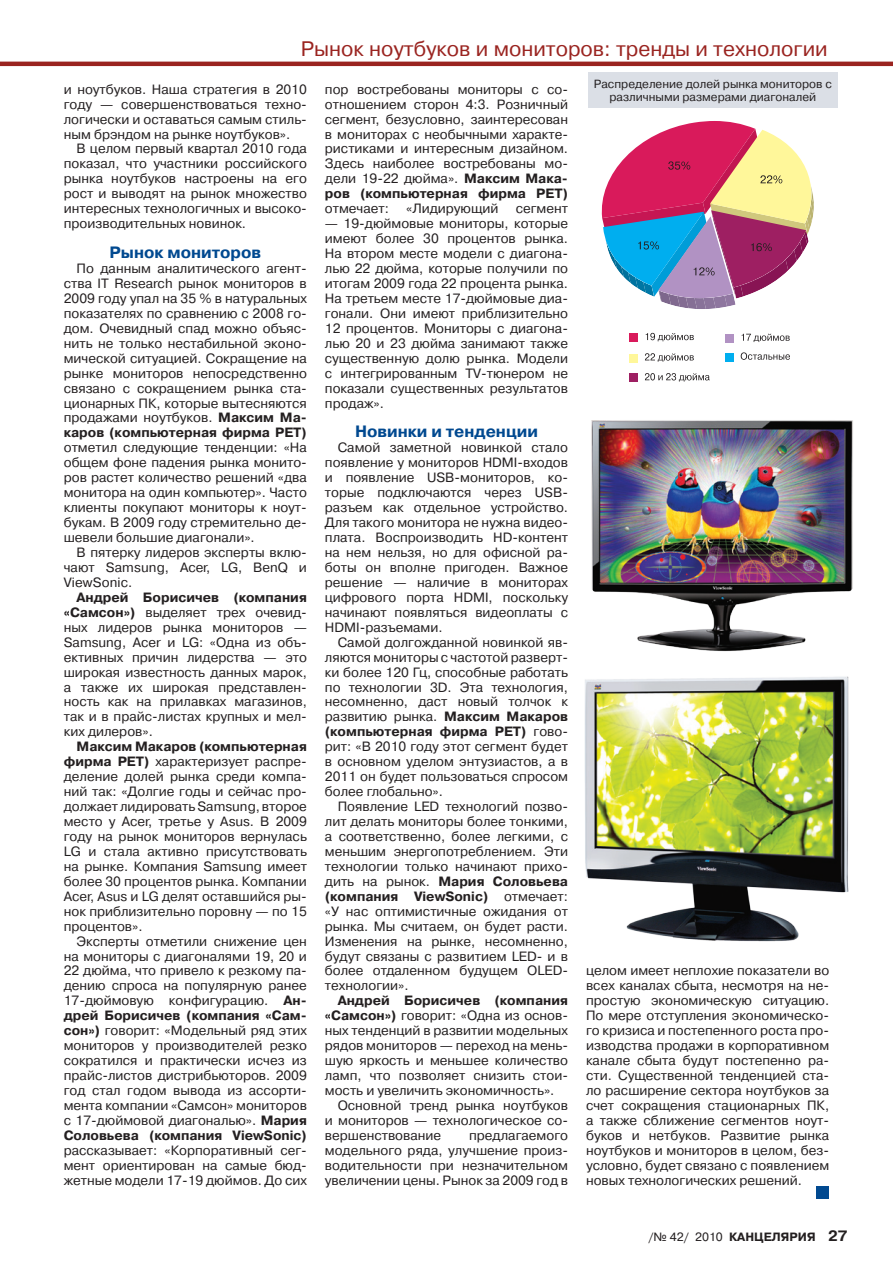
<style>
.page{position:relative;width:893px;height:1263px;background:#fff}
.page>*{position:absolute;margin:0;border:0;box-sizing:border-box;transform-origin:0 0}
.t1{font:21px "Pragmatica C";color:#9a2420}
.zagolov_v_texte{font:700 16.5px "Pragmatica C";color:#014990}
.osnovn_texst{font:13.5px/15px "Pragmatica C";color:#231f20;text-align:justify}
.t2{font:700 12px "Pragmatica C";color:#231f20}
.osnovn_texst-2{font:11.85px/13.2px "Pragmatica C";color:#231f20;text-align:center}
.s1{font-weight:700}
.s2{font-weight:400}
.s3{font-size:15px}
</style>
<div class="page">
<hr style="left:0;top:62px;width:893px;height:4px;background:#9a2420">
<img style="left:584px;top:676px;width:265px;height:266px">
<div style="left:816px;top:1186px;width:13px;height:13px;background:#014990"></div>
<svg style="left:646px;top:333px;width:48px;height:8px"></svg>
<svg style="left:645px;top:353px;width:49px;height:9px"></svg>
<svg style="left:645px;top:373px;width:65px;height:9px"></svg>
<div style="left:630px;top:333px;width:8px;height:9px;background:#d91a5b"></div>
<div style="left:630px;top:354px;width:8px;height:8px;background:#fff79a"></div>
<div style="left:630px;top:374px;width:8px;height:8px;background:#9e1f62"></div>
<svg style="left:741px;top:334px;width:49px;height:8px"></svg>
<div style="left:726px;top:334px;width:8px;height:8px;background:#b192c3"></div>
<svg style="left:741px;top:352px;width:49px;height:8px"></svg>
<div style="left:726px;top:353px;width:8px;height:8px;background:#00aeef"></div>
<svg style="left:602px;top:121px;width:212px;height:188px"></svg>
<div style="left:588px;top:72px;width:249px;height:36px;background:#dbdfe6"></div>
<img style="left:591px;top:420px;width:262px;height:232px">
<h1 class="t1" style="left:301px;top:37px;width:528px">Рынок ноутбуков и мониторов: тренды и технологии</h1>
<p class="osnovn_texst" style="left:64px;top:82px;width:245px">и ноутбуков. Наша стратегия в 2010 году — совершенствоваться техно&shy;логически и оставаться самым стиль&shy;ным брэндом на рынке ноутбуков».</p>
<p class="osnovn_texst" style="left:64px;top:141px;width:245px;text-indent:13px">В целом первый квартал 2010 года показал, что участники российского рынка ноутбуков настроены на его рост и выводят на рынок множество интересных технологичных и высоко&shy;производительных новинок.</p>
<p class="zagolov_v_texte" style="left:110px;top:243px;width:153px">Рынок мониторов</p>
<p class="osnovn_texst" style="left:64px;top:261px;width:245px;text-indent:13px">По данным аналитического агент&shy;ства IT Research рынок мониторов в 2009 году упал на 35 % в натуральных показателях по сравнению с 2008 го&shy;дом. Очевидный спад можно объяс&shy;нить не только нестабильной эконо&shy;мической ситуацией. Сокращение на рынке мониторов непосредственно связано с сокращением рынка ста&shy;ционарных ПК, которые вытесняются продажами ноутбуков. <span class="s1">Максим Ма&shy;каров (компьютерная фирма РЕТ) </span>отметил следующие тенденции: «На общем фоне падения рынка монито&shy;ров растет количество решений «два монитора на один компьютер». Часто клиенты покупают мониторы к ноут&shy;букам. В 2009 году стремительно де&shy;шевели большие диагонали».</p>
<p class="osnovn_texst" style="left:64px;top:545px;width:245px;text-indent:13px">В пятерку лидеров эксперты вклю&shy;чают Samsung, Acer, LG, BenQ и ViewSoniс.</p>
<p class="osnovn_texst" style="left:64px;top:590px;width:245px;text-indent:13px"><span class="s1">Андрей Борисичев (компания «Самсон»)</span> выделяет трех очевид&shy;ных лидеров рынка мониторов — Samsung, Acer и LG: «Одна из объ&shy;ективных причин лидерства — это широкая известность данных марок, а также их широкая представлен&shy;ность как на прилавках магазинов, так и в прайс-листах крупных и мел&shy;ких дилеров».</p>
<p class="osnovn_texst" style="left:64px;top:739px;width:245px;text-indent:13px"><span class="s1">Максим Макаров (компьютерная фирма РЕТ)</span> характеризует распре&shy;деление долей рынка среди компа&shy;ний так: «Долгие годы и сейчас про&shy;должает лидировать Samsung, второе место у Acer, третье у Asus. В 2009 году на рынок мониторов вернулась LG и стала активно присутствовать на рынке. Компания Samsung имеет более 30 процентов рынка. Компании Acer, Asus и LG делят оставшийся ры&shy;нок приблизительно поровну — по 15 процентов».</p>
<p class="osnovn_texst" style="left:64px;top:933px;width:245px;text-indent:13px">Эксперты отметили снижение цен на мониторы с диагоналями 19, 20 и 22 дюйма, что привело к резкому па&shy;дению спроса на популярную ранее 17-дюймовую конфигурацию. <span class="s1">Ан&shy;дрей Борисичев (компания «Сам&shy;сон»)</span> говорит: «Модельный ряд этих мониторов у производителей резко сократился и практически исчез из прайс-листов дистрибьюторов. 2009 год стал годом вывода из ассорти&shy;мента компании «Самсон» мониторов с 17-дюймовой диагональю». <span class="s1">Мария Соловьева (компания ViewSonic) </span>рассказывает: «Корпоративный сег&shy;мент ориентирован на самые бюд&shy;жетные модели 17-19 дюймов. До сих</p>
<p class="osnovn_texst-2" style="left:594px;top:78px;width:239px">Распределение долей рынка мониторов с различными размерами диагоналей</p>
<p class="osnovn_texst" style="left:325px;top:82px;width:245px">пор востребованы мониторы с со&shy;отношением сторон 4:3. Розничный сегмент, безусловно, заинтересован в мониторах с необычными характе&shy;ристиками и интересным дизайном.<br>Здесь наиболее востребованы мо&shy;дели 19-22 дюйма». <span class="s1">Максим Мака&shy;ров (компьютерная фирма РЕТ) </span>отмечает:</p>
<p class="osnovn_texst" style="left:406px;top:201px;width:94px">«Лидирующий</p>
<p class="osnovn_texst" style="left:516px;top:201px;width:54px">сегмент</p>
<p class="osnovn_texst" style="left:325px;top:216px;width:245px">— 19-дюймовые мониторы, которые имеют более 30 процентов рынка.<br>На втором месте модели с диагона&shy;лью 22 дюйма, которые получили по итогам 2009 года 22 процента рынка.<br>На третьем месте 17-дюймовые диа&shy;гонали. Они имеют приблизительно 12 процентов. Мониторы с диагона&shy;лью 20 и 23 дюйма занимают также существенную долю рынка. Модели с интегрированным TV-тюнером не показали существенных результатов продаж».</p>
<p class="zagolov_v_texte" style="left:355px;top:423px;width:184px">Новинки и тенденции</p>
<p class="osnovn_texst" style="left:325px;top:440px;width:245px;text-indent:13px">Самой заметной новинкой стало появление у мониторов HDMI-входов и появление USB-мониторов, ко&shy;торые подключаются через USB&shy;разъем как отдельное устройство.<br>Для такого монитора не нужна видео&shy;плата. Воспроизводить HD-контент на нем нельзя, но для офисной ра&shy;боты он вполне пригоден. Важное решение — наличие в мониторах цифрового порта HDMI, поскольку начинают появляться видеоплаты с HDMI-разъемами.</p>
<p class="osnovn_texst" style="left:325px;top:635px;width:245px;text-indent:13px">Самой долгожданной новинкой яв&shy;ляются мониторы с частотой разверт&shy;ки более 120 Гц, способные работать по технологии 3D. Эта технология, несомненно, даст новый толчок к развитию рынка. <span class="s1">Максим Макаров (компьютерная фирма РЕТ)</span> гово&shy;рит: «В 2010 году этот сегмент будет в основном уделом энтузиастов, а в 2011 он будет пользоваться спросом более глобально».</p>
<p class="osnovn_texst" style="left:325px;top:799px;width:245px;text-indent:13px">Появление LED технологий позво&shy;лит делать мониторы более тонкими, а соответственно, более легкими, с меньшим энергопотреблением. Эти технологии только начинают прихо&shy;дить на рынок. <span class="s1">Мария Соловьева (компания ViewSonic)</span> отмечает: «У нас оптимистичные ожидания от рынка. Мы считаем, он будет расти.<br>Изменения на рынке, несомненно, будут связаны с развитием LED- и в более отдаленном будущем OLED&shy;технологии».</p>
<p class="osnovn_texst" style="left:325px;top:993px;width:245px;text-indent:13px"><span class="s1">Андрей Борисичев (компания «Самсон»)</span> говорит: «Одна из основ&shy;ных тенденций в развитии модельных рядов мониторов — переход на мень&shy;шую яркость и меньшее количество ламп, что позволяет снизить стои&shy;мость и увеличить экономичность».</p>
<p class="osnovn_texst" style="left:325px;top:1098px;width:245px;text-indent:13px">Основной тренд рынка ноутбуков и мониторов — технологическое со&shy;вершенствование</p>
<p class="osnovn_texst" style="left:586px;top:963px;width:245px">целом имеет неплохие показатели во всех каналах сбыта, несмотря на не&shy;простую экономическую ситуацию.<br>По мере отступления экономическо&shy;го кризиса и постепенного роста про&shy;изводства продажи в корпоративном канале сбыта будут постепенно ра&shy;сти. Существенной тенденцией ста&shy;ло расширение сектора ноутбуков за счет сокращения стационарных ПК, а также сближение сегментов ноут&shy;буков и нетбуков. Развитие рынка ноутбуков и мониторов в целом, без&shy;условно, будет связано с появлением новых технологических решений.</p>
<p class="osnovn_texst" style="left:325px;top:1128px;width:245px;text-indent:144px">предлагаемого модельного ряда, улучшение произ&shy;водительности при незначительном увеличении цены. Рынок за 2009 год в</p>
<p class="t2" style="left:648px;top:1231px;width:200px"><span class="s2">/№ 42/ 2010</span> КАНЦЕЛЯРИЯ <span class="s3">27</span></p>
</div>
